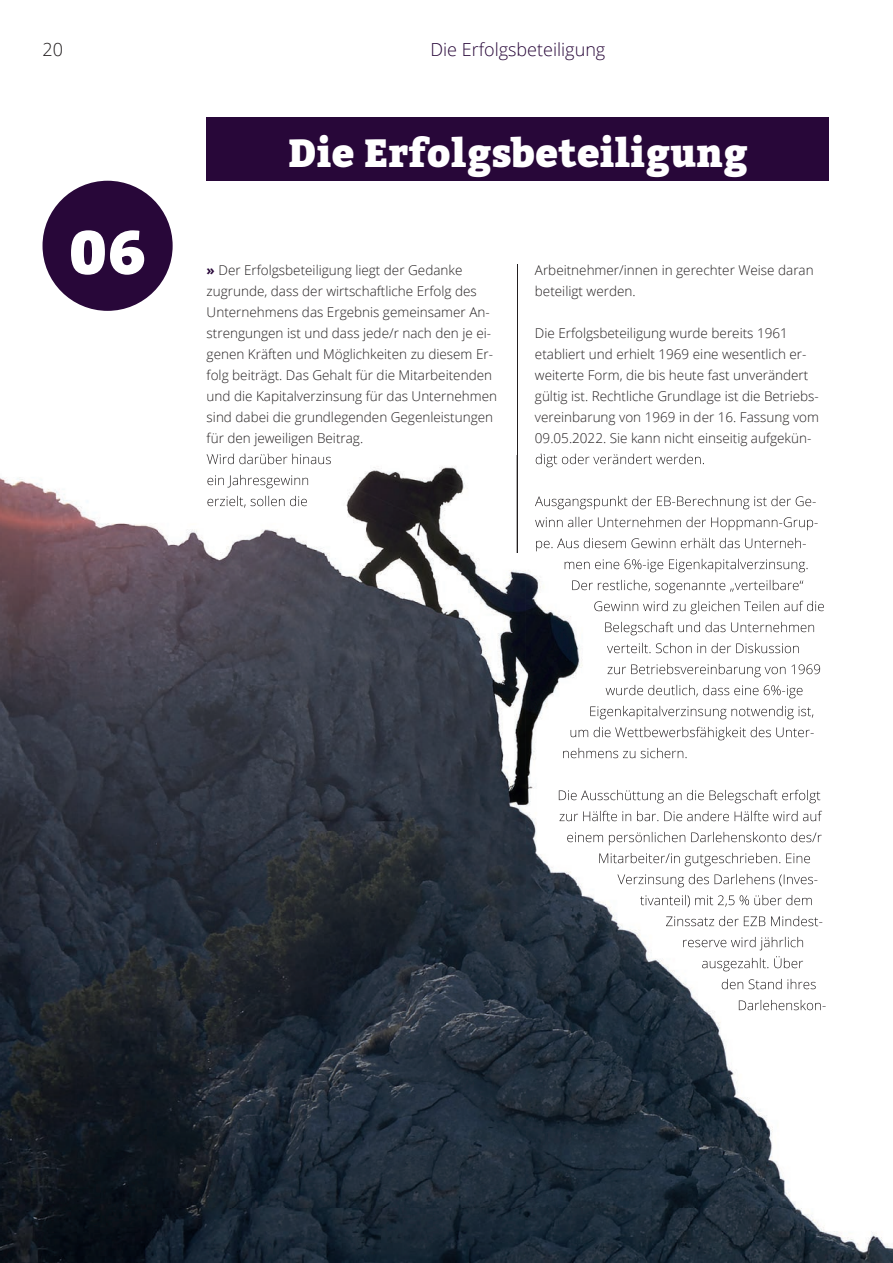
<style>
.page{position:relative;width:893px;height:1263px;background:#fff}
.page>*{position:absolute;margin:0;border:0;box-sizing:border-box;transform-origin:0 0}
.t1{font:900 60px "Bitter";color:#fff}
.t2{font:900 39px "Bitter";color:#fff}
.t3{font:300 18px "Open Sans";color:#280739}
.t4{font:300 18px "Open Sans";color:#231f20}
.t5{font:300 13.5px/21px "Open Sans";color:#231f20}
.s1{font-weight:700;color:#280739}
</style>
<div class="page">
<hr style="left:517px;top:265px;width:1px;height:288px;background:#231f20">
<div style="left:43px;top:181px;width:130px;height:130px;background:#280739;border-radius:50%"></div>
<div style="left:207px;top:117px;width:622px;height:64px;background:#280739"></div>
<img style="left:0;top:455px;width:893px;height:808px">
<img style="left:517px;top:455px;width:1px;height:98px">
<img style="left:207px;top:455px;width:125px;height:9px">
<img style="left:207px;top:475px;width:102px;height:13px">
<img style="left:207px;top:496px;width:101px;height:12px">
<img style="left:536px;top:455px;width:168px;height:12px">
<img style="left:535px;top:496px;width:281px;height:13px">
<img style="left:535px;top:517px;width:283px;height:13px">
<img style="left:536px;top:538px;width:270px;height:13px">
<img style="left:565px;top:559px;width:244px;height:13px">
<img style="left:572px;top:580px;width:231px;height:13px">
<img style="left:594px;top:601px;width:231px;height:13px">
<img style="left:605px;top:622px;width:210px;height:13px">
<img style="left:607px;top:643px;width:193px;height:10px">
<img style="left:607px;top:664px;width:214px;height:13px">
<img style="left:606px;top:685px;width:197px;height:13px">
<img style="left:590px;top:706px;width:224px;height:13px">
<img style="left:571px;top:727px;width:243px;height:13px">
<img style="left:563px;top:748px;width:123px;height:10px">
<img style="left:559px;top:790px;width:262px;height:13px">
<img style="left:559px;top:811px;width:263px;height:10px">
<img style="left:567px;top:832px;width:255px;height:13px">
<img style="left:599px;top:853px;width:212px;height:13px">
<img style="left:617px;top:874px;width:200px;height:13px">
<img style="left:640px;top:895px;width:173px;height:12px">
<img style="left:666px;top:916px;width:156px;height:10px">
<img style="left:683px;top:937px;width:121px;height:13px">
<img style="left:702px;top:956px;width:101px;height:15px">
<img style="left:722px;top:979px;width:94px;height:10px">
<img style="left:739px;top:1000px;width:87px;height:10px">
<h3 class="t4" style="left:43px;top:37px;width:22px">20</h3>
<h1 class="t1" style="left:69px;top:218px;width:78px">06</h1>
<h3 class="t3" style="left:430px;top:37px;width:176px">Die Erfolgsbeteiligung</h3>
<h2 class="t2" style="left:288px;top:131px;width:462px">Die Erfolgsbeteiligung</h2>
<p class="t5" style="left:207px;top:259px;width:292px"><span class="s1">»</span> Der Erfolgsbeteiligung liegt der Gedanke zugrunde, dass der wirtschaftliche Erfolg des Unternehmens das Ergebnis gemeinsamer An&shy;strengungen ist und dass jede/r nach den je ei&shy;genen Kräften und Möglichkeiten zu diesem Er&shy;folg beiträgt. Das Gehalt für die Mitarbeitenden und die Kapitalverzinsung für das Unternehmen sind dabei die grundlegenden Gegenleistungen für den jeweiligen Beitrag.</p>
<p class="t5" style="left:535px;top:259px;width:280px">Arbeitnehmer/innen in gerechter Weise daran beteiligt werden.</p>
<p class="t5" style="left:535px;top:322px;width:286px">Die Erfolgsbeteiligung wurde bereits 1961 etabliert und erhielt 1969 eine wesentlich er&shy;weiterte Form, die bis heute fast unverändert gültig ist. Rechtliche Grundlage ist die Betriebs&shy;vereinbarung von 1969 in der 16. Fassung vom 09.05.2022. Sie kann nicht einseitig aufgekün-</p>
</div>
